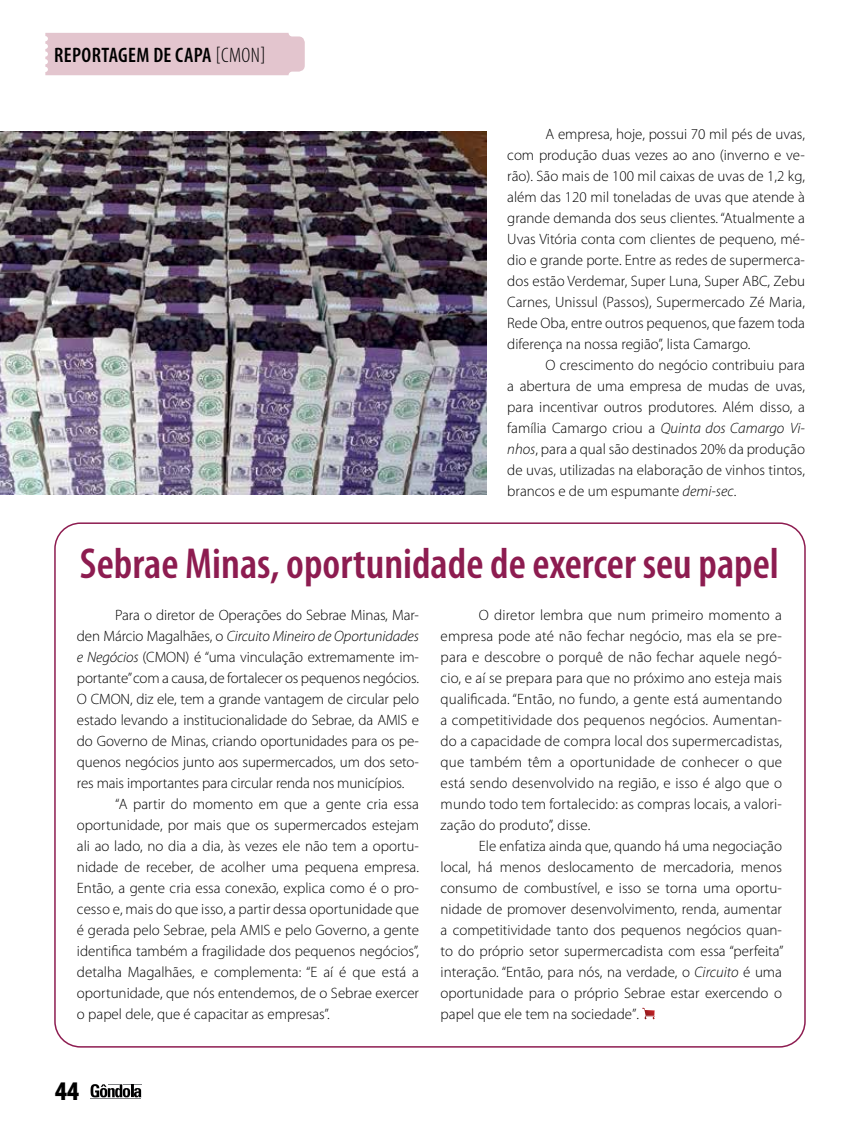
<style>
.page{position:relative;width:859px;height:1132px;background:#fff}
.page>*{position:absolute;margin:0;border:0;box-sizing:border-box;transform-origin:0 0}
.t1{font:600 condensed 43.5px "Myriad Pro";color:#8d1c50}
.t2{font:900 condensed 27px "Myriad Pro";color:#000}
.t3{font:600 condensed 21px "Myriad Pro";letter-spacing:.02em;color:#000}
.t4{font:300 15px/21px "Myriad Pro";color:#000;text-align:justify}
.t5{font:italic 300 15px "Myriad Pro";letter-spacing:-.01em;color:#000}
.s1{font-weight:300}
.s2{font-style:italic}
.s3{font-style:normal}
</style>
<div class="page">
<svg style="left:91px;top:1084px;width:50px;height:13px"></svg>
<hr style="left:91px;top:1097px;width:50px;height:1px;background:#808285">
<div style="left:45px;top:33px;width:260px;height:42px;background:#e3c5ce"></div>
<svg style="left:642px;top:1007px;width:13px;height:11px"></svg>
<img style="left:0;top:131px;width:486px;height:363px">
<h3 class="t3" style="left:54px;top:42px;width:213px">REPORTAGEM DE CAPA <span class="s1">[CMON]</span></h3>
<p class="t4" style="left:507px;top:123px;width:299px;text-indent:38px">A empresa, hoje, possui 70 mil pés de uvas, com produção duas vezes ao ano (inverno e ve&shy;rão). São mais de 100 mil caixas de uvas de 1,2 kg, além das 120 mil toneladas de uvas que atende à grande demanda dos seus clientes. “Atualmente a Uvas Vitória conta com clientes de pequeno, mé&shy;dio e grande porte. Entre as redes de supermerca&shy;dos estão Verdemar, Super Luna, Super ABC, Zebu Carnes, Unissul (Passos), Supermercado Zé Maria, Rede Oba, entre outros pequenos, que fazem toda diferença na nossa região”, lista Camargo.</p>
<p class="t4" style="left:507px;top:354px;width:299px;text-indent:38px">O crescimento do negócio contribuiu para a abertura de uma empresa de mudas de uvas, para incentivar outros produtores. Além disso, a família Camargo criou a <span class="s2">Quinta dos Camargo Vi&shy;nhos</span>, para a qual são destinados 20% da produção de uvas, utilizadas na elaboração de vinhos tintos, brancos e de um espumante <span class="s2">demi-sec</span>.</p>
<h1 class="t1" style="left:80px;top:536px;width:701px">Sebrae Minas, oportunidade de exercer seu papel</h1>
<p class="t4" style="left:115px;top:604px;width:305px">Para o diretor de Operações do Sebrae Minas, Mar-</p>
<p class="t5" style="left:77px;top:626px;width:344px"><span class="s3">den Márcio Magalhães, o</span> Circuito Mineiro de Oportunidades</p>
<p class="t4" style="left:77px;top:646px;width:343px"><span class="s2">e Negócios</span> (CMON) é “uma vinculação extremamente im-</p>
<p class="t4" style="left:77px;top:667px;width:343px">portante” com a causa, de fortalecer os pequenos negócios.</p>
<p class="t4" style="left:77px;top:688px;width:344px">O CMON, diz ele, tem a grande vantagem de circular pelo</p>
<p class="t4" style="left:77px;top:709px;width:343px">estado levando a institucionalidade do Sebrae, da AMIS e</p>
<p class="t4" style="left:77px;top:730px;width:343px">do Governo de Minas, criando oportunidades para os pe-</p>
<p class="t4" style="left:77px;top:751px;width:343px">quenos negócios junto aos supermercados, um dos seto-</p>
<p class="t4" style="left:77px;top:772px;width:329px">res mais importantes para circular renda nos municípios.</p>
<p class="t4" style="left:115px;top:793px;width:305px">“A partir do momento em que a gente cria essa</p>
<p class="t4" style="left:77px;top:814px;width:343px">oportunidade, por mais que os supermercados estejam</p>
<p class="t4" style="left:77px;top:835px;width:344px">ali ao lado, no dia a dia, às vezes ele não tem a oportu-</p>
<p class="t4" style="left:77px;top:856px;width:344px">nidade de receber, de acolher uma pequena empresa.</p>
<p class="t4" style="left:77px;top:877px;width:343px">Então, a gente cria essa conexão, explica como é o pro-</p>
<p class="t4" style="left:77px;top:898px;width:343px">cesso e, mais do que isso, a partir dessa oportunidade que</p>
<p class="t4" style="left:77px;top:919px;width:344px">é gerada pelo Sebrae, pela AMIS e pelo Governo, a gente</p>
<p class="t4" style="left:77px;top:940px;width:344px">identifica também a fragilidade dos pequenos negócios”,</p>
<p class="t4" style="left:77px;top:961px;width:343px">detalha Magalhães, e complementa: “E aí é que está a</p>
<p class="t4" style="left:77px;top:982px;width:344px">oportunidade, que nós entendemos, de o Sebrae exercer</p>
<p class="t4" style="left:77px;top:1003px;width:254px">o papel dele, que é capacitar as empresas”.</p>
<p class="t4" style="left:441px;top:604px;width:343px;text-indent:38px">O diretor lembra que num primeiro momento a empresa pode até não fechar negócio, mas ela se pre&shy;para e descobre o porquê de não fechar aquele negó&shy;cio, e aí se prepara para que no próximo ano esteja mais qualificada. “Então, no fundo, a gente está aumentando a competitividade dos pequenos negócios. Aumentan&shy;do a capacidade de compra local dos supermercadistas, que também têm a oportunidade de conhecer o que está sendo desenvolvido na região, e isso é algo que o mundo todo tem fortalecido: as compras locais, a valori&shy;zação do produto”, disse.</p>
<p class="t4" style="left:441px;top:835px;width:344px;text-indent:38px">Ele enfatiza ainda que, quando há uma negociação local, há menos deslocamento de mercadoria, menos consumo de combustível, e isso se torna uma oportu&shy;nidade de promover desenvolvimento, renda, aumentar a competitividade tanto dos pequenos negócios quan&shy;to do próprio setor supermercadista com essa “perfeita” interação. “Então, para nós, na verdade, o <span class="s2">Circuito</span> é uma oportunidade para o próprio Sebrae estar exercendo o papel que ele tem na sociedade”.</p>
<h2 class="t2" style="left:55px;top:1073px;width:25px">44</h2>
</div>
